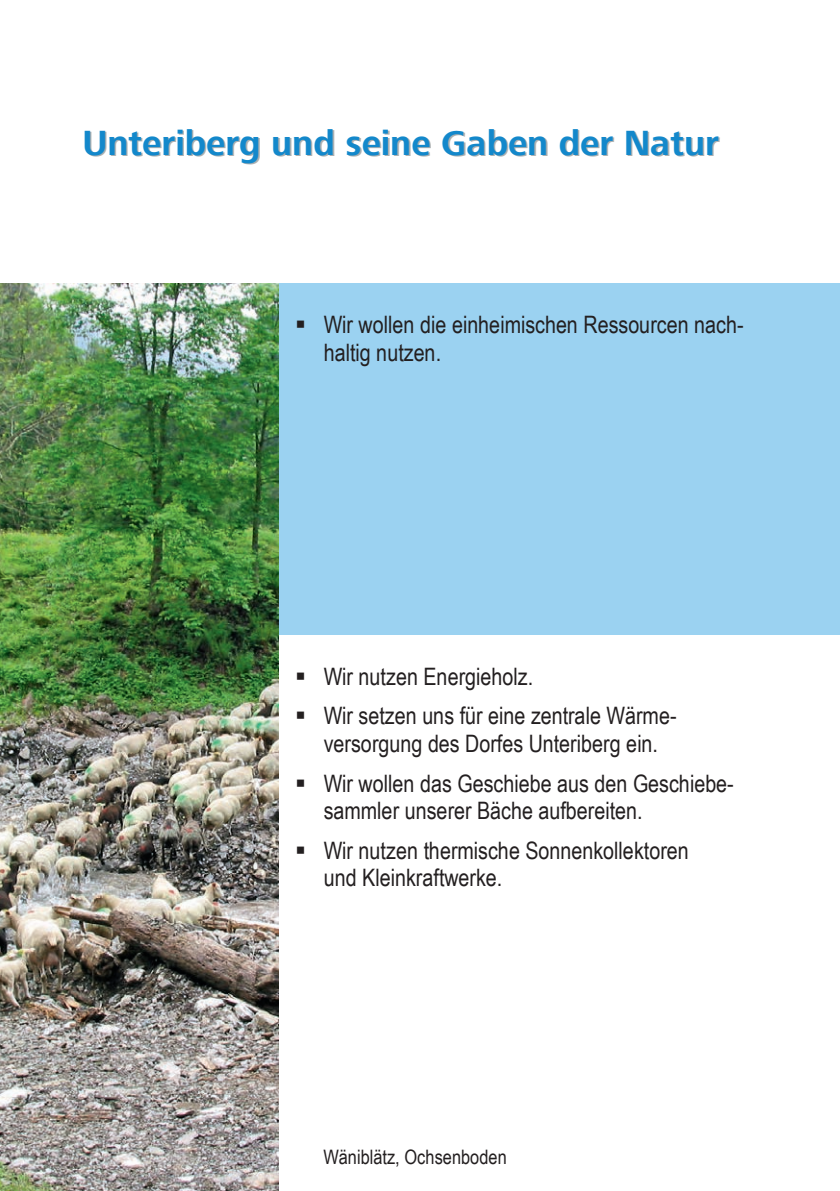
<style>
.page{position:relative;width:840px;height:1191px;background:#fff}
.page>*{position:absolute;margin:0;border:0;box-sizing:border-box;transform-origin:0 0}
.t1{font:700 36px "Frutiger Next Com";color:#1388cb}
.t2{font:24px/27.6px "Arial Narrow";color:#231f20}
.t3{font:20px "Arial Narrow";color:#231f20}
</style>
<div class="page">
<div style="left:0;top:283px;width:839px;height:352px;background:#9bd2f1"></div>
<img style="left:0;top:283px;width:278px;height:908px">
<h1 class="t1" style="left:82px;top:122px;width:637px">Unteriberg und seine Gaben der Natur</h1>
<p class="t2" style="left:323px;top:310px;width:421px;text-indent:-29px">▪ Wir wollen die einheimischen Ressourcen nach&shy;haltig nutzen.</p>
<p class="t2" style="left:295px;top:661px;width:239px">▪ Wir nutzen Energieholz.</p>
<p class="t2" style="left:295px;top:701px;width:383px;text-align:center">▪ Wir setzen uns für eine zentrale Wärme&shy;versorgung des Dorfes Unteriberg ein.</p>
<p class="t2" style="left:323px;top:768px;width:411px;text-indent:-29px">▪ Wir wollen das Geschiebe aus den Geschiebe&shy;sammler unserer Bäche aufbereiten.</p>
<p class="t2" style="left:323px;top:835px;width:366px;text-indent:-29px">▪ Wir nutzen thermische Sonnenkollektoren und Kleinkraftwerke.</p>
<p class="t3" style="left:323px;top:1142px;width:185px">Wäniblätz, Ochsenboden</p>
</div>
